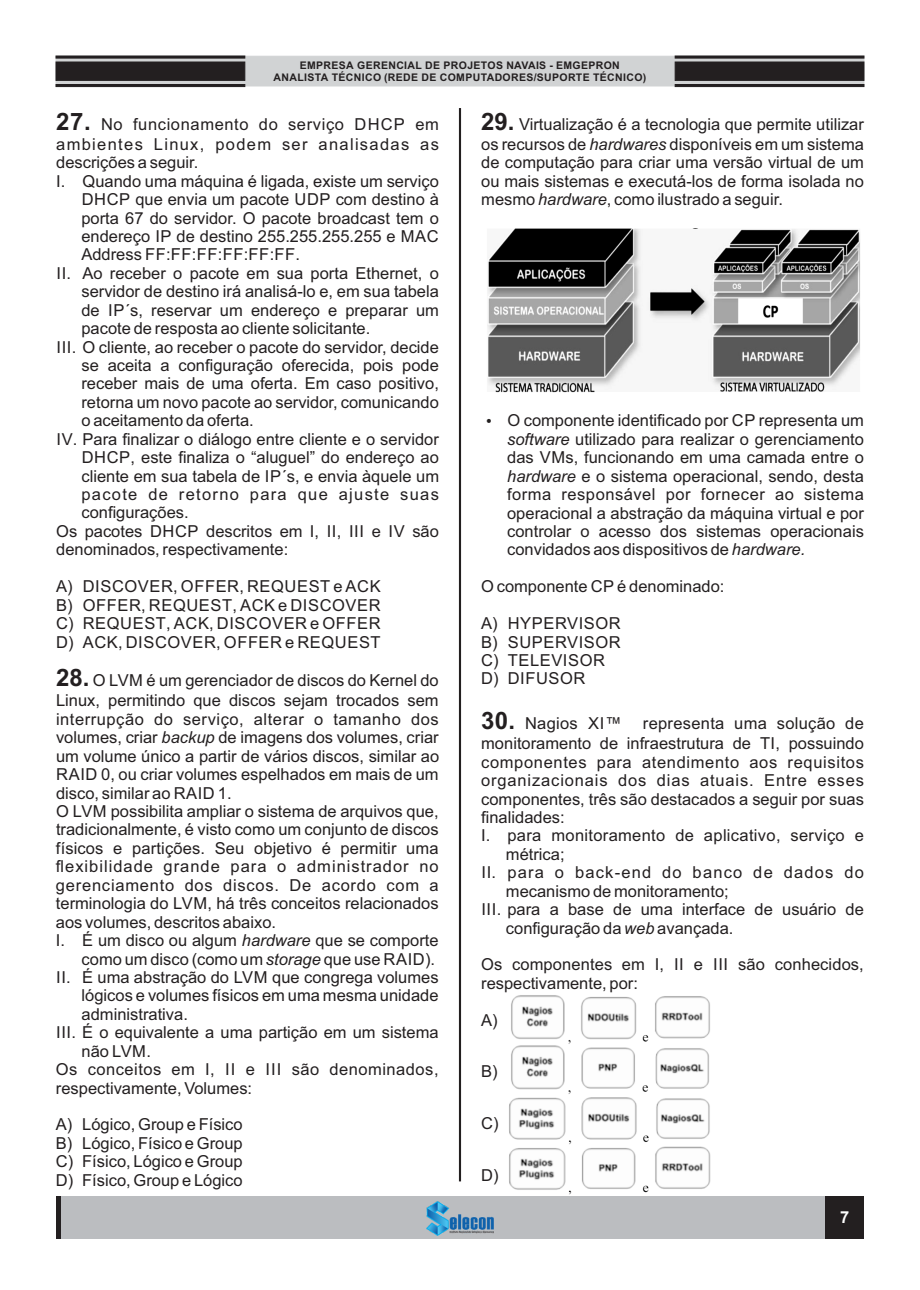
<style>
.page{position:relative;width:920px;height:1290px;background:#fff}
.page>*{position:absolute;margin:0;border:0;box-sizing:border-box;transform-origin:0 0}
.t1{font:16.5px/18.5px "Arial";color:#231f20;text-align:justify}
.t2{font:16.5px/20px "Arial";letter-spacing:.08em;color:#231f20}
.t3{font:16.5px/18.5px "Arial";letter-spacing:.035em;color:#231f20}
.t4{font:16.5px "Arial";letter-spacing:.02em;color:#231f20}
.t5{font:16.5px "Arial";letter-spacing:.06em;color:#231f20}
.t6{font:16.5px "Arial";letter-spacing:.04em;color:#231f20}
.t7{font:16.5px "Arial";letter-spacing:.05em;color:#231f20}
.t8{font:16.5px "Arial";letter-spacing:.03em;color:#231f20}
.t9{font:16.5px "Arial";letter-spacing:.045em;color:#231f20}
.t10{font:16.5px "Arial";letter-spacing:.075em;color:#231f20}
.t11{font:700 16.5px "Arial";color:#fff}
.t12{font:700 10.5px/11.7px "Arial";letter-spacing:.035em;color:#231f20;text-align:center}
.s1{font-weight:700;font-size:24px}
.s2{font-style:italic}
</style>
<div class="page">
<hr style="left:459px;top:108px;width:2px;height:1073px;background:#231f20">
<img style="left:487px;top:228px;width:373px;height:165px">
<img style="left:509px;top:995px;width:202px;height:200px">
<div style="left:56px;top:1196px;width:808px;height:42px;background:#bbbdc0"></div>
<img style="left:426px;top:1201px;width:68px;height:34px">
<div style="left:56px;top:1196px;width:5px;height:42px;background:#231f20"></div>
<div style="left:826px;top:1196px;width:38px;height:42px;background:#231f20"></div>
<svg style="left:55px;top:55px;width:810px;height:32px;background:#929192"></svg>
<p class="t12" style="left:274px;top:61px;width:374px">EMPRESA GERENCIAL DE PROJETOS NAVAIS - EMGEPRON<br>ANALISTA TÉCNICO (REDE DE COMPUTADORES/SUPORTE TÉCNICO)</p>
<p class="t2" style="left:56px;top:116px;width:384px"><span class="s1">27.</span> No funcionamento do serviço DHCP em ambientes Linux, podem ser analisadas as</p>
<p class="t1" style="left:56px;top:155px;width:144px">descrições a seguir.</p>
<p class="t1" style="left:56px;top:173px;width:384px">I. Quando uma máquina é ligada, existe um serviço</p>
<p class="t1" style="left:82px;top:192px;width:359px">DHCP que envia um pacote UDP com destino à</p>
<p class="t1" style="left:81px;top:210px;width:359px">porta 67 do servidor. O pacote broadcast tem o</p>
<p class="t1" style="left:81px;top:228px;width:359px">endereço IP de destino 255.255.255.255 e MAC</p>
<p class="t1" style="left:81px;top:247px;width:220px">Address FF:FF:FF:FF:FF:FF.</p>
<p class="t1" style="left:57px;top:265px;width:384px">II. Ao receber o pacote em sua porta Ethernet, o</p>
<p class="t1" style="left:81px;top:284px;width:359px">servidor de destino irá analisá-lo e, em sua tabela</p>
<p class="t1" style="left:81px;top:302px;width:359px">de IP´s, reservar um endereço e preparar um</p>
<p class="t1" style="left:81px;top:321px;width:290px">pacote de resposta ao cliente solicitante.</p>
<p class="t1" style="left:57px;top:339px;width:384px">III. O cliente, ao receber o pacote do servidor, decide</p>
<p class="t1" style="left:81px;top:357px;width:359px">se aceita a configuração oferecida, pois pode</p>
<p class="t1" style="left:81px;top:376px;width:359px">receber mais de uma oferta. Em caso positivo,</p>
<p class="t1" style="left:81px;top:394px;width:359px">retorna um novo pacote ao servidor, comunicando</p>
<p class="t1" style="left:81px;top:413px;width:174px">o aceitamento da oferta.</p>
<p class="t1" style="left:57px;top:431px;width:384px">IV. Para finalizar o diálogo entre cliente e o servidor</p>
<p class="t1" style="left:82px;top:450px;width:359px">DHCP, este finaliza o “aluguel” do endereço ao</p>
<p class="t1" style="left:81px;top:468px;width:359px">cliente em sua tabela de IP´s, e envia àquele um</p>
<p class="t2" style="left:81px;top:486px;width:359px">pacote de retorno para que ajuste suas</p>
<p class="t1" style="left:81px;top:505px;width:109px">configurações.</p>
<p class="t1" style="left:56px;top:523px;width:384px">Os pacotes DHCP descritos em I, II, III e IV são</p>
<p class="t1" style="left:56px;top:542px;width:234px">denominados, respectivamente:</p>
<p class="t1" style="left:56px;top:579px;width:326px">A) DISCOVER, OFFER, REQUEST e ACK B) OFFER, REQUEST, ACK e DISCOVER C) REQUEST, ACK, DISCOVER e OFFER D) ACK, DISCOVER, OFFER e REQUEST</p>
<p class="t1" style="left:56px;top:672px;width:384px;line-height:20px"><span class="s1">28.</span> O LVM é um gerenciador de discos do Kernel do<br>Linux, permitindo que discos sejam trocados sem</p>
<p class="t3" style="left:56px;top:711px;width:384px">interrupção do serviço, alterar o tamanho dos</p>
<p class="t1" style="left:56px;top:730px;width:384px">volumes, criar <span class="s2">backup</span> de imagens dos volumes, criar</p>
<p class="t1" style="left:56px;top:748px;width:385px">um volume único a partir de vários discos, similar ao</p>
<p class="t1" style="left:56px;top:767px;width:384px">RAID 0, ou criar volumes espelhados em mais de um</p>
<p class="t1" style="left:56px;top:785px;width:177px">disco, similar ao RAID 1.</p>
<p class="t1" style="left:56px;top:803px;width:384px">O LVM possibilita ampliar o sistema de arquivos que,</p>
<p class="t1" style="left:56px;top:822px;width:384px">tradicionalmente, é visto como um conjunto de discos</p>
<p class="t1" style="left:56px;top:840px;width:384px">físicos e partições. Seu objetivo é permitir uma</p>
<p class="t5" style="left:56px;top:860px;width:384px">flexibilidade grande para o administrador no</p>
<p class="t9" style="left:56px;top:879px;width:384px">gerenciamento dos discos. De acordo com a</p>
<p class="t1" style="left:56px;top:896px;width:384px">terminologia do LVM, há três conceitos relacionados</p>
<p class="t1" style="left:56px;top:914px;width:222px">aos volumes, descritos abaixo.</p>
<p class="t1" style="left:56px;top:932px;width:384px">I. É um disco ou algum <span class="s2">hardware</span> que se comporte</p>
<p class="t1" style="left:82px;top:951px;width:355px">como um disco (como um <span class="s2">storage</span> que use RAID).</p>
<p class="t1" style="left:56px;top:969px;width:384px">II. É uma abstração do LVM que congrega volumes</p>
<p class="t1" style="left:82px;top:988px;width:359px">lógicos e volumes físicos em uma mesma unidade</p>
<p class="t1" style="left:82px;top:1006px;width:108px">administrativa.</p>
<p class="t1" style="left:56px;top:1025px;width:384px">III. É o equivalente a uma partição em um sistema</p>
<p class="t1" style="left:82px;top:1043px;width:71px">não LVM.</p>
<p class="t8" style="left:56px;top:1063px;width:384px">Os conceitos em I, II e III são denominados,</p>
<p class="t1" style="left:56px;top:1080px;width:198px">respectivamente, Volumes:</p>
<p class="t1" style="left:56px;top:1117px;width:188px">A) Lógico, Group e Físico B) Lógico, Físico e Group C) Físico, Lógico e Group D) Físico, Group e Lógico</p>
<p class="t1" style="left:481px;top:116px;width:384px;line-height:20px"><span class="s1">29.</span> Virtualização é a tecnologia que permite utilizar os recursos de <span class="s2">hardwares</span> disponíveis em um sistema</p>
<p class="t1" style="left:481px;top:155px;width:384px">de computação para criar uma versão virtual de um ou mais sistemas e executá-los de forma isolada no mesmo <span class="s2">hardware</span>, como ilustrado a seguir.</p>
<p class="t1" style="left:507px;top:413px;width:358px">O componente identificado por CP representa um <span class="s2">software</span> utilizado para realizar o gerenciamento das VMs, funcionando em uma camada entre o <span class="s2">hardware</span> e o sistema operacional, sendo, desta forma responsável por fornecer ao sistema operacional a abstração da máquina virtual e por controlar o acesso dos sistemas operacionais convidados aos dispositivos de <span class="s2">hardware.</span></p>
<p class="t1" style="left:481px;top:579px;width:245px">O componente CP é denominado:</p>
<p class="t3" style="left:481px;top:616px;width:141px">A) HYPERVISOR<br>B) SUPERVISOR<br>C) TELEVISOR<br>D) DIFUSOR</p>
<p class="t1" style="left:481px;top:716px;width:142px"><span class="s1">30.</span> Nagios XI™</p>
<p class="t1" style="left:481px;top:715px;width:384px;line-height:20px;text-align:right">representa uma solução de<br>monitoramento de infraestrutura de TI, possuindo</p>
<p class="t6" style="left:481px;top:756px;width:384px">componentes para atendimento aos requisitos</p>
<p class="t7" style="left:481px;top:774px;width:384px">organizacionais dos dias atuais. Entre esses</p>
<p class="t1" style="left:481px;top:791px;width:384px">componentes, três são destacados a seguir por suas</p>
<p class="t1" style="left:481px;top:809px;width:85px">finalidades:</p>
<p class="t4" style="left:481px;top:829px;width:384px">I. para monitoramento de aplicativo, serviço e</p>
<p class="t1" style="left:506px;top:846px;width:60px">métrica;</p>
<p class="t10" style="left:481px;top:866px;width:384px">II. para o back-end do banco de dados do</p>
<p class="t1" style="left:506px;top:883px;width:224px">mecanismo de monitoramento;</p>
<p class="t1" style="left:481px;top:902px;width:384px">III. para a base de uma interface de usuário de</p>
<p class="t1" style="left:506px;top:920px;width:229px">configuração da <span class="s2">web</span> avançada.</p>
<p class="t1" style="left:481px;top:957px;width:384px">Os componentes em I, II e III são conhecidos, respectivamente, por:</p>
<p class="t1" style="left:481px;top:1012px;width:18px">A)</p>
<p class="t1" style="left:481px;top:1064px;width:18px">B)</p>
<p class="t1" style="left:481px;top:1115px;width:19px">C)</p>
<p class="t1" style="left:481px;top:1167px;width:19px">D)</p>
<p class="t11" style="left:840px;top:1211px;width:11px">7</p>
</div>
